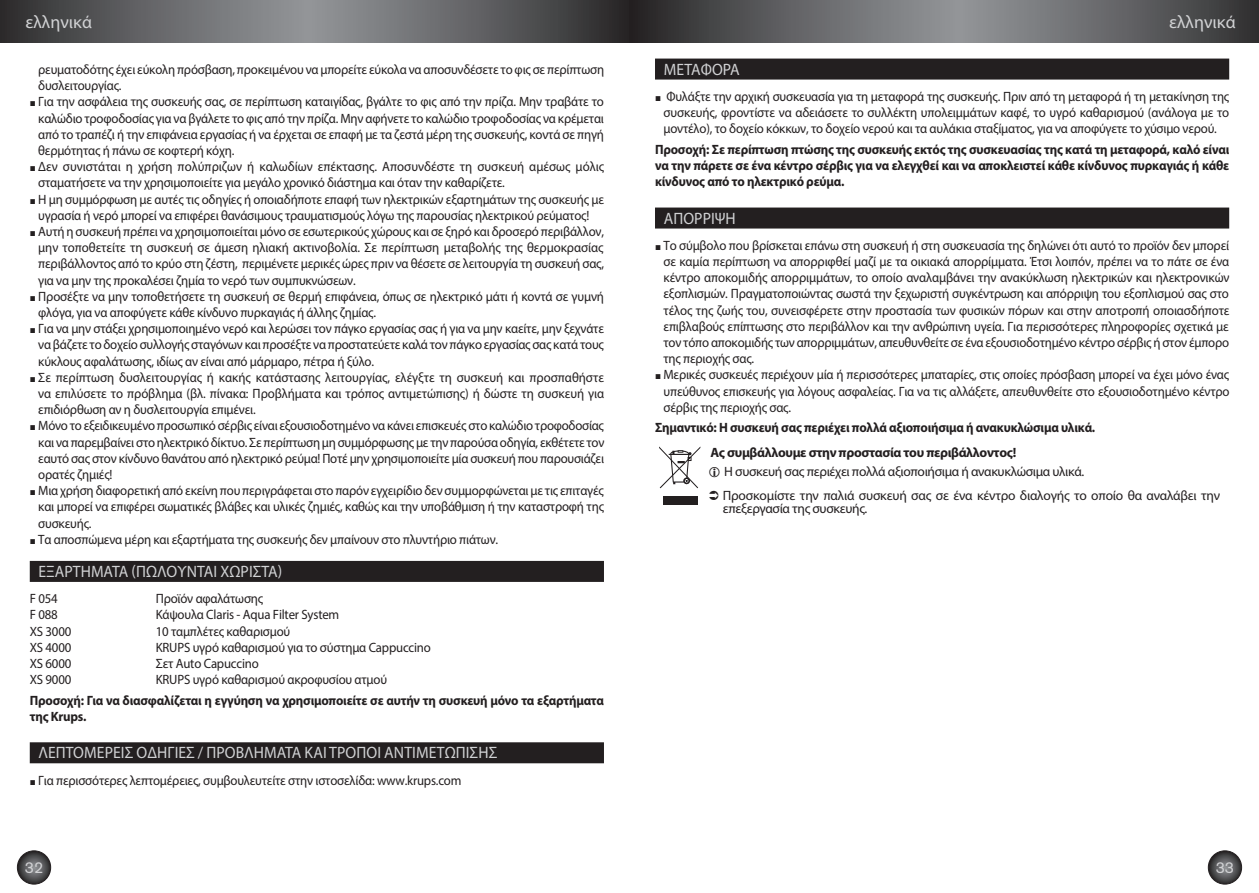
<style>
.page{position:relative;width:1259px;height:893px;background:#fff}
.page>*{position:absolute;margin:0;border:0;box-sizing:border-box;transform-origin:0 0}
.t1{font:18px "Myriad Pro";color:#d1d2d4}
.t2{font:16.5px "Myriad Pro";letter-spacing:.005em;color:#d1d2d4;scale:.95 1}
.t3{font:15.75px "Akzidenz Grotesk BE";color:#d1d2d4}
.t4{font:13.5px/16.2px "Myriad Pro";letter-spacing:-.015em;color:#231f20;text-align:justify;scale:.95 1}
.t5{font:700 13.5px/16.2px "Myriad Pro";letter-spacing:-.015em;color:#231f20;scale:.95 1}
.t6{font:13.5px/23.9px "Myriad Pro";letter-spacing:-.015em;color:#231f20}
.s1{font-family:"Arial";font-size:10.5px}
</style>
<div class="page">
<svg style="left:0;top:0;width:629px;height:43px;background:#626265"></svg>
<svg style="left:1208px;top:851px;width:33px;height:33px"></svg>
<div style="left:1208px;top:850px;width:34px;height:34px;border:1px solid #231f20;border-radius:50%"></div>
<div style="left:655px;top:59px;width:574px;height:21px;background:#231f20"></div>
<div style="left:655px;top:208px;width:574px;height:21px;background:#231f20"></div>
<div style="left:663px;top:497px;width:35px;height:8px;background:#231f20"></div>
<svg style="left:659px;top:446px;width:41px;height:42px"></svg>
<div style="left:30px;top:561px;width:574px;height:21px;background:#231f20"></div>
<div style="left:30px;top:742px;width:574px;height:21px;background:#231f20"></div>
<svg style="left:629px;top:0;width:630px;height:43px;background:#616264"></svg>
<svg style="left:17px;top:851px;width:34px;height:33px"></svg>
<div style="left:17px;top:850px;width:34px;height:34px;border:1px solid #231f20;border-radius:50%"></div>
<h1 class="t1" style="left:26px;top:11px;width:68px">ελληνικά</h1>
<h1 class="t1" style="left:1169px;top:11px;width:68px">ελληνικά</h1>
<p class="t4" style="left:38px;top:61px;width:597px">ρευματοδότης έχει εύκολη πρόσβαση, προκειμένου να μπορείτε εύκολα να αποσυνδέσετε το φις σε περίπτωση δυσλειτουργίας.</p>
<p class="t4" style="left:38px;top:93px;width:597px;text-indent:-8px"><span class="s1">■</span> Για την ασφάλεια της συσκευής σας, σε περίπτωση καταιγίδας, βγάλτε το φις από την πρίζα. Μην τραβάτε το καλώδιο τροφοδοσίας για να βγάλετε το φις από την πρίζα. Μην αφήνετε το καλώδιο τροφοδοσίας να κρέμεται από το τραπέζι ή την επιφάνεια εργασίας ή να έρχεται σε επαφή με τα ζεστά μέρη της συσκευής, κοντά σε πηγή θερμότητας ή πάνω σε κοφτερή κόχη.</p>
<p class="t4" style="left:38px;top:158px;width:597px;text-indent:-8px"><span class="s1">■</span> Δεν συνιστάται η χρήση πολύπριζων ή καλωδίων επέκτασης. Αποσυνδέστε τη συσκευή αμέσως μόλις σταματήσετε να την χρησιμοποιείτε για μεγάλο χρονικό διάστημα και όταν την καθαρίζετε.</p>
<p class="t4" style="left:30px;top:191px;width:606px;text-align:center"><span class="s1">■</span> Η μη συμμόρφωση με αυτές τις οδηγίες ή οποιαδήποτε επαφή των ηλεκτρικών εξαρτημάτων της συσκευής με υγρασία ή νερό μπορεί να επιφέρει θανάσιμους τραυματισμούς λόγω της παρουσίας ηλεκτρικού ρεύματος!</p>
<p class="t4" style="left:38px;top:223px;width:597px;text-indent:-8px"><span class="s1">■</span> Αυτή η συσκευή πρέπει να χρησιμοποιείται μόνο σε εσωτερικούς χώρους και σε ξηρό και δροσερό περιβάλλον, μην τοποθετείτε τη συσκευή σε άμεση ηλιακή ακτινοβολία. Σε περίπτωση μεταβολής της θερμοκρασίας περιβάλλοντος από το κρύο στη ζέστη, περιμένετε μερικές ώρες πριν να θέσετε σε λειτουργία τη συσκευή σας, για να μην της προκαλέσει ζημία το νερό των συμπυκνώσεων.</p>
<p class="t4" style="left:38px;top:288px;width:597px;text-indent:-8px"><span class="s1">■</span> Προσέξτε να μην τοποθετήσετε τη συσκευή σε θερμή επιφάνεια, όπως σε ηλεκτρικό μάτι ή κοντά σε γυμνή φλόγα, για να αποφύγετε κάθε κίνδυνο πυρκαγιάς ή άλλης ζημίας.</p>
<p class="t4" style="left:38px;top:320px;width:597px;text-indent:-8px"><span class="s1">■</span> Για να μην στάξει χρησιμοποιημένο νερό και λερώσει τον πάγκο εργασίας σας ή για να μην καείτε, μην ξεχνάτε να βάζετε το δοχείο συλλογής σταγόνων και προσέξτε να προστατεύετε καλά τον πάγκο εργασίας σας κατά τους κύκλους αφαλάτωσης, ιδίως αν είναι από μάρμαρο, πέτρα ή ξύλο.</p>
<p class="t4" style="left:38px;top:369px;width:597px;text-indent:-8px"><span class="s1">■</span> Σε περίπτωση δυσλειτουργίας ή κακής κατάστασης λειτουργίας, ελέγξτε τη συσκευή και προσπαθήστε να επιλύσετε το πρόβλημα (βλ. πίνακα: Προβλήματα και τρόπος αντιμετώπισης) ή δώστε τη συσκευή για επιδιόρθωση αν η δυσλειτουργία επιμένει.</p>
<p class="t4" style="left:38px;top:417px;width:597px;text-indent:-8px"><span class="s1">■</span> Μόνο το εξειδικευμένο προσωπικό σέρβις είναι εξουσιοδοτημένο να κάνει επισκευές στο καλώδιο τροφοδοσίας και να παρεμβαίνει στο ηλεκτρικό δίκτυο. Σε περίπτωση μη συμμόρφωσης με την παρούσα οδηγία, εκθέτετε τον εαυτό σας στον κίνδυνο θανάτου από ηλεκτρικό ρεύμα! Ποτέ μην χρησιμοποιείτε μία συσκευή που παρουσιάζει ορατές ζημιές!</p>
<p class="t4" style="left:38px;top:482px;width:597px;text-indent:-8px"><span class="s1">■</span> Μια χρήση διαφορετική από εκείνη που περιγράφεται στο παρόν εγχειρίδιο δεν συμμορφώνεται με τις επιταγές και μπορεί να επιφέρει σωματικές βλάβες και υλικές ζημιές, καθώς και την υποβάθμιση ή την καταστροφή της συσκευής.</p>
<p class="t4" style="left:30px;top:531px;width:494px"><span class="s1">■</span> Τα αποσπώμενα μέρη και εξαρτήματα της συσκευής δεν μπαίνουν στο πλυντήριο πιάτων.</p>
<p class="t2" style="left:38px;top:561px;width:258px">ΕΞΑΡΤΗΜΑΤΑ (ΠΩΛΟΥΝΤΑΙ ΧΩΡΙΣΤΑ)</p>
<p class="t4" style="left:30px;top:590px;width:31px">F 054</p>
<p class="t4" style="left:156px;top:590px;width:115px">Προϊόν αφαλάτωσης</p>
<p class="t4" style="left:30px;top:607px;width:31px">F 088</p>
<p class="t4" style="left:156px;top:607px;width:195px">Κάψουλα Claris - Aqua Filter System</p>
<p class="t4" style="left:30px;top:623px;width:45px">XS 3000</p>
<p class="t4" style="left:156px;top:623px;width:143px">10 ταμπλέτες καθαρισμού</p>
<p class="t4" style="left:30px;top:639px;width:45px">XS 4000</p>
<p class="t4" style="left:156px;top:639px;width:291px">KRUPS υγρό καθαρισμού για το σύστημα Cappuccino</p>
<p class="t4" style="left:30px;top:655px;width:45px">XS 6000</p>
<p class="t4" style="left:156px;top:655px;width:110px">Σετ Auto Capuccino</p>
<p class="t4" style="left:30px;top:671px;width:45px">XS 9000</p>
<p class="t4" style="left:156px;top:671px;width:245px">KRUPS υγρό καθαρισμού ακροφυσίου ατμού</p>
<p class="t5" style="left:30px;top:692px;width:606px">Προσοχή: Για να διασφαλίζεται η εγγύηση να χρησιμοποιείτε σε αυτήν τη συσκευή μόνο τα εξαρτήματα της Krups.</p>
<p class="t2" style="left:38px;top:743px;width:484px">ΛΕΠΤΟΜΕΡΕΙΣ ΟΔΗΓΙΕΣ / ΠΡΟΒΛΗΜΑΤΑ ΚΑΙ ΤΡΟΠΟΙ ΑΝΤΙΜΕΤΩΠΙΣΗΣ</p>
<p class="t4" style="left:30px;top:772px;width:456px"><span class="s1">■</span> Για περισσότερες λεπτομέρειες, συμβουλευτείτε στην ιστοσελίδα: www.krups.com</p>
<p class="t2" style="left:663px;top:59px;width:81px">ΜΕΤΑΦΟΡΑ</p>
<p class="t4" style="left:663px;top:88px;width:597px;text-indent:-8px"><span class="s1">■</span> Φυλάξτε την αρχική συσκευασία για τη μεταφορά της συσκευής. Πριν από τη μεταφορά ή τη μετακίνηση της συσκευής, φροντίστε να αδειάσετε το συλλέκτη υπολειμμάτων καφέ, το υγρό καθαρισμού (ανάλογα με το μοντέλο), το δοχείο κόκκων, το δοχείο νερού και τα αυλάκια σταξίματος, για να αποφύγετε το χύσιμο νερού.</p>
<p class="t5" style="left:655px;top:141px;width:606px;text-align:justify">Προσοχή: Σε περίπτωση πτώσης της συσκευής εκτός της συσκευασίας της κατά τη μεταφορά, καλό είναι να την πάρετε σε ένα κέντρο σέρβις για να ελεγχθεί και να αποκλειστεί κάθε κίνδυνος πυρκαγιάς ή κάθε κίνδυνος από το ηλεκτρικό ρεύμα.</p>
<p class="t2" style="left:663px;top:208px;width:77px">ΑΠΟΡΡΙΨΗ</p>
<p class="t4" style="left:663px;top:237px;width:597px;text-indent:-8px"><span class="s1">■</span> Το σύμβολο που βρίσκεται επάνω στη συσκευή ή στη συσκευασία της δηλώνει ότι αυτό το προϊόν δεν μπορεί σε καμία περίπτωση να απορριφθεί μαζί με τα οικιακά απορρίμματα. Έτσι λοιπόν, πρέπει να το πάτε σε ένα κέντρο αποκομιδής απορριμμάτων, το οποίο αναλαμβάνει την ανακύκλωση ηλεκτρικών και ηλεκτρονικών εξοπλισμών. Πραγματοποιώντας σωστά την ξεχωριστή συγκέντρωση και απόρριψη του εξοπλισμού σας στο τέλος της ζωής του, συνεισφέρετε στην προστασία των φυσικών πόρων και στην αποτροπή οποιασδήποτε επιβλαβούς επίπτωσης στο περιβάλλον και την ανθρώπινη υγεία. Για περισσότερες πληροφορίες σχετικά με τον τόπο αποκομιδής των απορριμμάτων, απευθυνθείτε σε ένα εξουσιοδοτημένο κέντρο σέρβις ή στον έμπορο της περιοχής σας.</p>
<p class="t4" style="left:663px;top:367px;width:597px;text-indent:-8px"><span class="s1">■</span> Μερικές συσκευές περιέχουν μία ή περισσότερες μπαταρίες, στις οποίες πρόσβαση μπορεί να έχει μόνο ένας υπεύθυνος επισκευής για λόγους ασφαλείας. Για να τις αλλάξετε, απευθυνθείτε στο εξουσιοδοτημένο κέντρο σέρβις της περιοχής σας.</p>
<p class="t5" style="left:710px;top:415px;width:406px;line-height:24.3px;text-indent:-55px">Σημαντικό: Η συσκευή σας περιέχει πολλά αξιοποιήσιμα ή ανακυκλώσιμα υλικά.<br>Ας συμβάλλουμε στην προστασία του περιβάλλοντος!</p>
<p class="t6" style="left:723px;top:459px;width:499px">Η συσκευή σας περιέχει πολλά αξιοποιήσιμα ή ανακυκλώσιμα υλικά.<br>Προσκομίστε την παλιά συσκευή σας σε ένα κέντρο διαλογής το οποίο θα αναλάβει την</p>
<p class="t6" style="left:723px;top:497px;width:146px">επεξεργασία της συσκευής.</p>
<p class="t3" style="left:25px;top:858px;width:20px">32</p>
<p class="t3" style="left:1215px;top:858px;width:20px">33</p>
</div>
